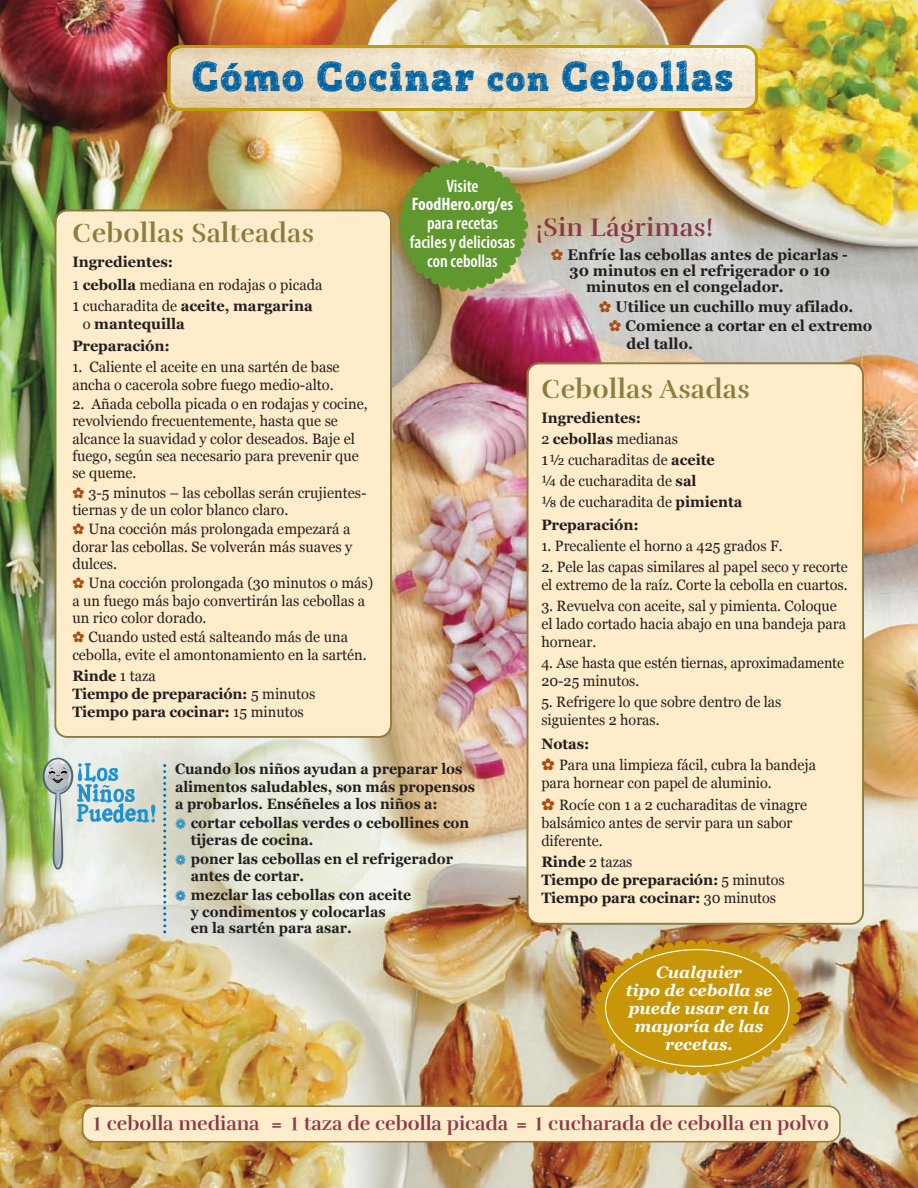
<style>
.page{position:relative;width:918px;height:1188px;background:#fff}
.page>*{position:absolute;margin:0;border:0;box-sizing:border-box;transform-origin:0 0}
.t1{font:40.5px "Posterizer KG Sketch";letter-spacing:.04em;color:#0063a4}
.t2{font:27px "Rufina Stencil Bold";letter-spacing:.015em;color:#8b7d3d}
.t3{font:26.1px "Rufina Stencil Bold";letter-spacing:.015em;color:#8a3949}
.t4{font:19.8px "Rufina Stencil Bold";color:#8a3949}
.t5{font:600 condensed 18.15px/18.9px "Myriad Pro";color:#fff;text-align:center}
.t6{font:700 condensed 18.15px "Myriad Pro";color:#fff}
.t7{font:italic 700 16.5px/18px "Georgia";color:#fff;text-align:center}
.t8{font:700 15.45px/19.6px "Georgia";color:#231f20;scale:.96 1}
.t9{font:15px/17.2px "Georgia";color:#231f20}
.t10{font:15px/21px "Georgia";color:#231f20;scale:.96 1}
.t11{font:700 15px/16.5px "Georgia";color:#231f20;scale:.94 1}
.t12{font:700 15px/18px "Georgia";color:#231f20}
.t13{font:15px/18px "Georgia";color:#231f20;scale:.95 1}
.s1{font-size:36.3px}
.s2{font-weight:700}
.s3{font-size:16.5px}
.s4{font-weight:400;font-size:16.5px}
.s5{font-weight:400}
.s6{color:#aa4d0e}
.s7{color:#0085c7}
.s8{color:#006fba}
.s9{font-family:"Bodoni Svty Two ITCTT";font-weight:700}
</style>
<div class="page">
<img style="left:0;top:0;width:918px;height:1188px">
<svg style="left:398px;top:159px;width:130px;height:133px;background:#759740"></svg>
<div style="left:527px;top:362px;width:337px;height:563px;background:#feecca"></div>
<svg style="left:82px;top:1105px;width:759px;height:37px;background:#f4e2be"></svg>
<div style="left:54px;top:209px;width:338px;height:529px;background:#feecca"></div>
<svg style="left:167px;top:45px;width:591px;height:66px;background:#e7d6ae"></svg>
<svg style="left:163px;top:764px;width:3px;height:169px"></svg>
<svg style="left:594px;top:940px;width:207px;height:135px;background:#c79a25"></svg>
<svg style="left:77px;top:763px;width:78px;height:60px;background:#a4cad7"></svg>
<svg style="left:43px;top:758px;width:30px;height:36px"></svg>
<svg style="left:45px;top:759px;width:26px;height:111px;background:#b4c1ae"></svg>
<h1 class="t1" style="left:192px;top:61px;width:543px">Cómo Cocinar <span class="s1">con</span> Cebollas</h1>
<h2 class="t2" style="left:72px;top:224px;width:243px">Cebollas Salteadas</h2>
<p class="t9" style="left:72px;top:251px;width:252px;line-height:22.5px"><span class="s2">Ingredientes:<br></span><span class="s3">1</span> <span class="s2">cebolla</span> mediana en rodajas o picada</p>
<p class="t12" style="left:83px;top:297px;width:231px;text-indent:-11px"><span class="s4">1</span> <span class="s5">cucharadita de</span> aceite, margarina <span class="s5">o</span> mantequilla</p>
<p class="t12" style="left:72px;top:337px;width:99px">Preparación:</p>
<p class="t9" style="left:72px;top:358px;width:269px">1. Caliente el aceite en una sartén de base ancha o cacerola sobre fuego medio-alto.</p>
<p class="t9" style="left:72px;top:395px;width:297px">2. Añada cebolla picada o en rodajas y cocine, revolviendo frecuentemente, hasta que se alcance la suavidad y color deseados. Baje el fuego, según sea necesario para prevenir que se queme.</p>
<p class="t9" style="left:72px;top:484px;width:296px"><span class="s6">✿</span> 3-5 minutos – las cebollas serán crujientes&shy;tiernas y de un color blanco claro.</p>
<p class="t9" style="left:72px;top:520px;width:281px"><span class="s6">✿</span> Una cocción más prolongada empezará a dorar las cebollas. Se volverán más suaves y dulces.</p>
<p class="t9" style="left:72px;top:574px;width:302px"><span class="s6">✿</span> Una cocción prolongada (30 minutos o más) a un fuego más bajo convertirán las cebollas a un rico color dorado.</p>
<p class="t9" style="left:72px;top:628px;width:296px"><span class="s6">✿</span> Cuando usted está salteando más de una cebolla, evite el amontonamiento en la sartén.</p>
<p class="t12" style="left:72px;top:666px;width:245px">Rinde <span class="s5">1 taza<br></span>Tiempo de preparación: <span class="s5">5 minutos<br></span>Tiempo para cocinar: <span class="s5">15 minutos</span></p>
<p class="t5" style="left:446px;top:178px;width:34px">Visite</p>
<p class="t6" style="left:412px;top:198px;width:103px">FoodHero.org/es</p>
<p class="t5" style="left:410px;top:215px;width:107px">para recetas faciles y deliciosas con cebollas</p>
<p class="t11" style="left:175px;top:761px;width:321px;line-height:17.2px">Cuando los niños ayudan a preparar los alimentos saludables, son más propensos a probarlos. Enséñeles a los niños a:</p>
<p class="t11" style="left:191px;top:815px;width:298px;text-indent:-16px"><span class="s7">❁</span> cortar cebollas verdes o cebollines con tijeras de cocina.</p>
<p class="t11" style="left:191px;top:851px;width:280px;text-indent:-16px"><span class="s7">❁</span> poner las cebollas en el refrigerador antes de cortar.</p>
<p class="t11" style="left:191px;top:887px;width:236px;text-indent:-16px"><span class="s8">❁</span> mezclar las cebollas con aceite y condimentos y colocarlas<br>en la sartén para asar.</p>
<h3 class="t3" style="left:536px;top:219px;width:178px">¡Sin Lágrimas!</h3>
<p class="t8" style="left:551px;top:245px;width:311px"><span class="s6">✿</span> Enfríe las cebollas antes de picarlas -</p>
<p class="t8" style="left:570px;top:261px;width:273px">30 minutos en el refrigerador o 10</p>
<p class="t8" style="left:586px;top:277px;width:207px">minutos en el congelador.</p>
<p class="t8" style="left:609px;top:296px;width:276px;text-indent:-10px"><span class="s6">✿</span> Utilice un cuchillo muy afilado.<br><span class="s6">✿</span> Comience a cortar en el extremo</p>
<p class="t8" style="left:627px;top:334px;width:71px">del tallo.</p>
<h2 class="t2" style="left:541px;top:380px;width:210px">Cebollas Asadas</h2>
<p class="t10" style="left:541px;top:408px;width:211px"><span class="s2">Ingredientes:<br></span>2 <span class="s2">cebollas</span> medianas<br><span class="s3">1</span>½ cucharaditas de <span class="s2">aceite<br></span>¼ de cucharadita de <span class="s2">sal<br></span>⅛ de cucharadita de <span class="s2">pimienta</span></p>
<p class="t12" style="left:541px;top:516px;width:99px">Preparación:</p>
<p class="t10" style="left:541px;top:535px;width:253px">1. Precaliente el horno a 425 grados F.</p>
<p class="t10" style="left:541px;top:558px;width:321px;line-height:18px">2. Pele las capas similares al papel seco y recorte el extremo de la raíz. Corte la cebolla en cuartos.</p>
<p class="t10" style="left:541px;top:597px;width:319px;line-height:18px">3. Revuelva con aceite, sal y pimienta. Coloque el lado cortado hacia abajo en una bandeja para hornear.</p>
<p class="t13" style="left:541px;top:654px;width:320px">4. Ase hasta que estén tiernas, aproximadamente<br>20-25 minutos.</p>
<p class="t10" style="left:541px;top:693px;width:252px;line-height:18px">5. Refrigere lo que sobre dentro de las siguientes 2 horas.</p>
<p class="t10" style="left:541px;top:733px;width:288px"><span class="s2">Notas:<br></span><span class="s6">✿</span> Para una limpieza fácil, cubra la bandeja</p>
<p class="t10" style="left:541px;top:771px;width:278px;line-height:22.5px">para hornear con papel de aluminio.<br><span class="s6">✿</span> Rocíe con 1 a 2 cucharaditas de vinagre</p>
<p class="t10" style="left:541px;top:814px;width:263px;line-height:18px">balsámico antes de servir para un sabor diferente.</p>
<p class="t12" style="left:541px;top:853px;width:245px">Rinde <span class="s5">2 tazas<br></span>Tiempo de preparación: <span class="s5">5 minutos<br></span>Tiempo para cocinar: <span class="s5">30 minutos</span></p>
<p class="t7" style="left:626px;top:964px;width:148px">Cualquier<br>tipo de cebolla se puede usar en la mayoría de las recetas.</p>
<h3 class="t4" style="left:93px;top:1117px;width:738px"><span class="s9">1</span> cebolla mediana = <span class="s9">1</span> taza de cebolla picada = <span class="s9">1</span> cucharada de cebolla en polvo</h3>
</div>
